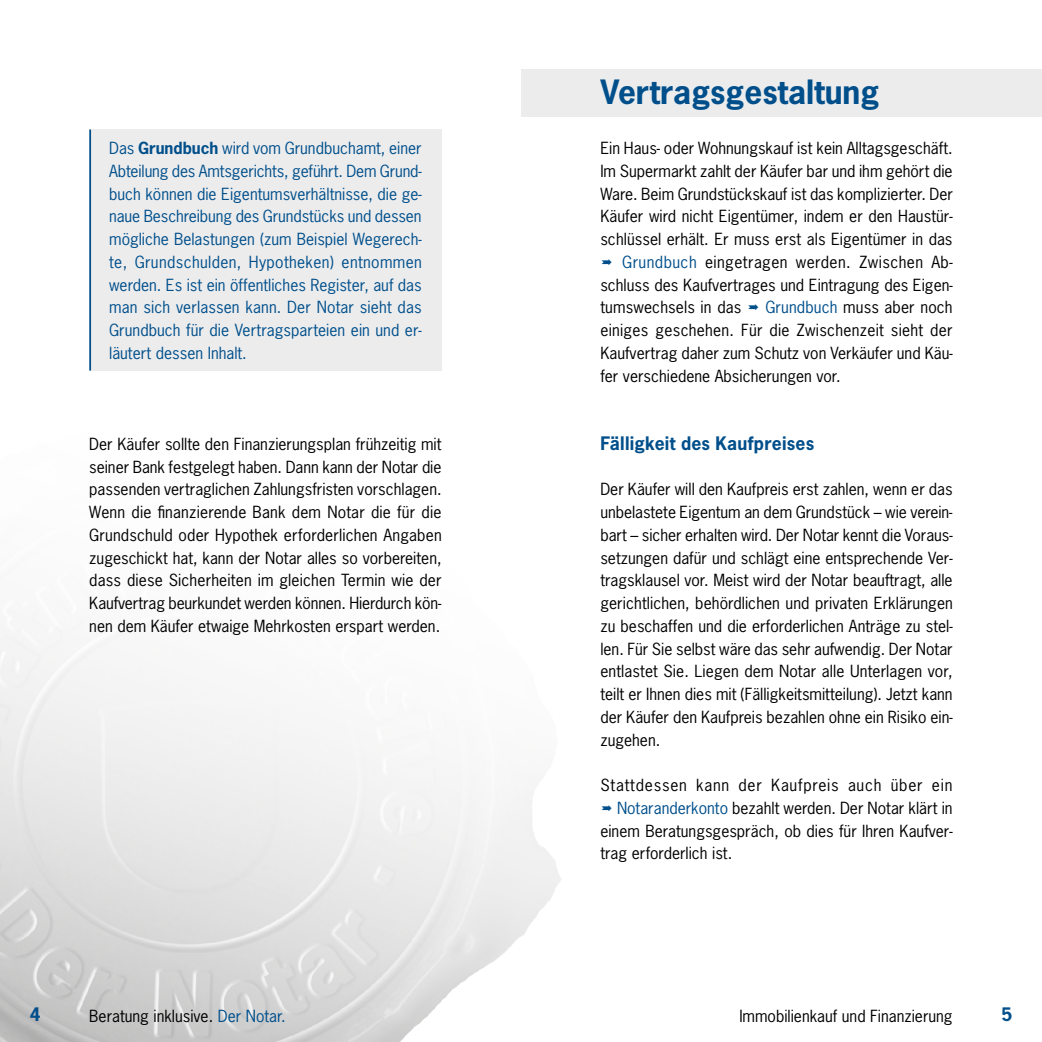
<style>
.page{position:relative;width:1042px;height:1042px;background:#fff}
.page>*{position:absolute;margin:0;border:0;box-sizing:border-box;transform-origin:0 0}
.t1{font:700 31.5px "News Gothic Std";color:#004f8b}
.t2{font:700 17.5px "News Gothic Std";letter-spacing:.015em;color:#004f8b}
.t3{font:15.75px/22.8px "News Gothic Std";color:#000;text-align:justify}
.t4{font:15.75px/22.8px "News Gothic Std";letter-spacing:.005em;color:#004f8b;text-align:justify}
.t5{font:15.75px "News Gothic Std";letter-spacing:.025em;color:#000}
.t6{font:15.75px "News Gothic Std";letter-spacing:.05em;color:#000}
.s1{font-weight:700}
.s2{color:#004f8b}
</style>
<div class="page">
<div style="left:521px;top:69px;width:521px;height:48px;background:#ececed"></div>
<div style="left:89px;top:130px;width:352px;height:240px;background:#ececed"></div>
<hr style="left:89px;top:130px;width:2px;height:240px;background:#004f8b">
<img style="left:0;top:617px;width:397px;height:425px">
<p class="t4" style="left:109px;top:137px;width:314px">Das <span class="s1">Grundbuch</span> wird vom Grundbuchamt, einer Abteilung des Amtsgerichts, geführt. Dem Grund&shy;buch können die Eigentumsverhältnisse, die ge&shy;naue Beschreibung des Grundstücks und dessen mögliche Belastungen (zum Beispiel Wegerech&shy;te, Grundschulden, Hypotheken) entnommen werden. Es ist ein öffentliches Register, auf das man sich verlassen kann. Der Notar sieht das Grundbuch für die Vertragsparteien ein und er&shy;läutert dessen Inhalt.</p>
<p class="t3" style="left:89px;top:432px;width:354px">Der Käufer sollte den Finanzierungsplan frühzeitig mit seiner Bank festgelegt haben. Dann kann der Notar die passenden vertraglichen Zahlungsfristen vorschlagen.<br>Wenn die finanzierende Bank dem Notar die für die Grundschuld oder Hypothek erforderlichen Angaben zugeschickt hat, kann der Notar alles so vorbereiten, dass diese Sicherheiten im gleichen Termin wie der Kaufvertrag beurkundet werden können. Hierdurch kön&shy;nen dem Käufer etwaige Mehrkosten erspart werden.</p>
<h1 class="t1" style="left:600px;top:71px;width:280px">Vertragsgestaltung</h1>
<p class="t3" style="left:600px;top:137px;width:354px">Ein Haus- oder Wohnungskauf ist kein Alltagsgeschäft.</p>
<p class="t3" style="left:600px;top:159px;width:354px">Im Supermarkt zahlt der Käufer bar und ihm gehört die</p>
<p class="t3" style="left:600px;top:182px;width:354px">Ware. Beim Grundstückskauf ist das komplizierter. Der</p>
<p class="t3" style="left:600px;top:205px;width:354px">Käufer wird nicht Eigentümer, indem er den Haustür-</p>
<p class="t3" style="left:600px;top:228px;width:354px">schlüssel erhält. Er muss erst als Eigentümer in das</p>
<p class="t5" style="left:622px;top:252px;width:332px"><span class="s2">Grundbuch</span> eingetragen werden. Zwischen Ab-</p>
<p class="t3" style="left:600px;top:273px;width:354px">schluss des Kaufvertrages und Eintragung des Eigen-</p>
<p class="t3" style="left:600px;top:296px;width:142px">tumswechsels in das</p>
<p class="t3" style="left:600px;top:296px;width:354px;text-indent:165px"><span class="s2">Grundbuch</span> muss aber noch einiges geschehen. Für die Zwischenzeit sieht der Kaufvertrag daher zum Schutz von Verkäufer und Käu&shy;fer verschiedene Absicherungen vor.</p>
<p class="t2" style="left:600px;top:432px;width:215px">Fälligkeit des Kaufpreises</p>
<p class="t3" style="left:600px;top:478px;width:354px">Der Käufer will den Kaufpreis erst zahlen, wenn er das unbelastete Eigentum an dem Grundstück – wie verein&shy;bart – sicher erhalten wird. Der Notar kennt die Voraus&shy;setzungen dafür und schlägt eine entsprechende Ver&shy;tragsklausel vor. Meist wird der Notar beauftragt, alle gerichtlichen, behördlichen und privaten Erklärungen zu beschaffen und die erforderlichen Anträge zu stel&shy;len. Für Sie selbst wäre das sehr aufwendig. Der Notar entlastet Sie. Liegen dem Notar alle Unterlagen vor, teilt er Ihnen dies mit (Fälligkeitsmitteilung). Jetzt kann der Käufer den Kaufpreis bezahlen ohne ein Risiko ein&shy;zugehen.</p>
<p class="t6" style="left:600px;top:775px;width:354px">Stattdessen kann der Kaufpreis auch über ein</p>
<p class="t3" style="left:617px;top:796px;width:337px"><span class="s2">Notaranderkonto</span> bezahlt werden. Der Notar klärt in</p>
<p class="t3" style="left:600px;top:819px;width:354px">einem Beratungsgespräch, ob dies für Ihren Kaufver-</p>
<p class="t3" style="left:600px;top:842px;width:133px">trag erforderlich ist.</p>
<p class="t2" style="left:30px;top:1002px;width:12px">4</p>
<p class="t3" style="left:89px;top:1004px;width:198px">Beratung inklusive. <span class="s2">Der Notar.</span></p>
<p class="t3" style="left:739px;top:1004px;width:215px">Immobilienkauf und Finanzierung</p>
<p class="t2" style="left:1001px;top:1002px;width:12px">5</p>
</div>
